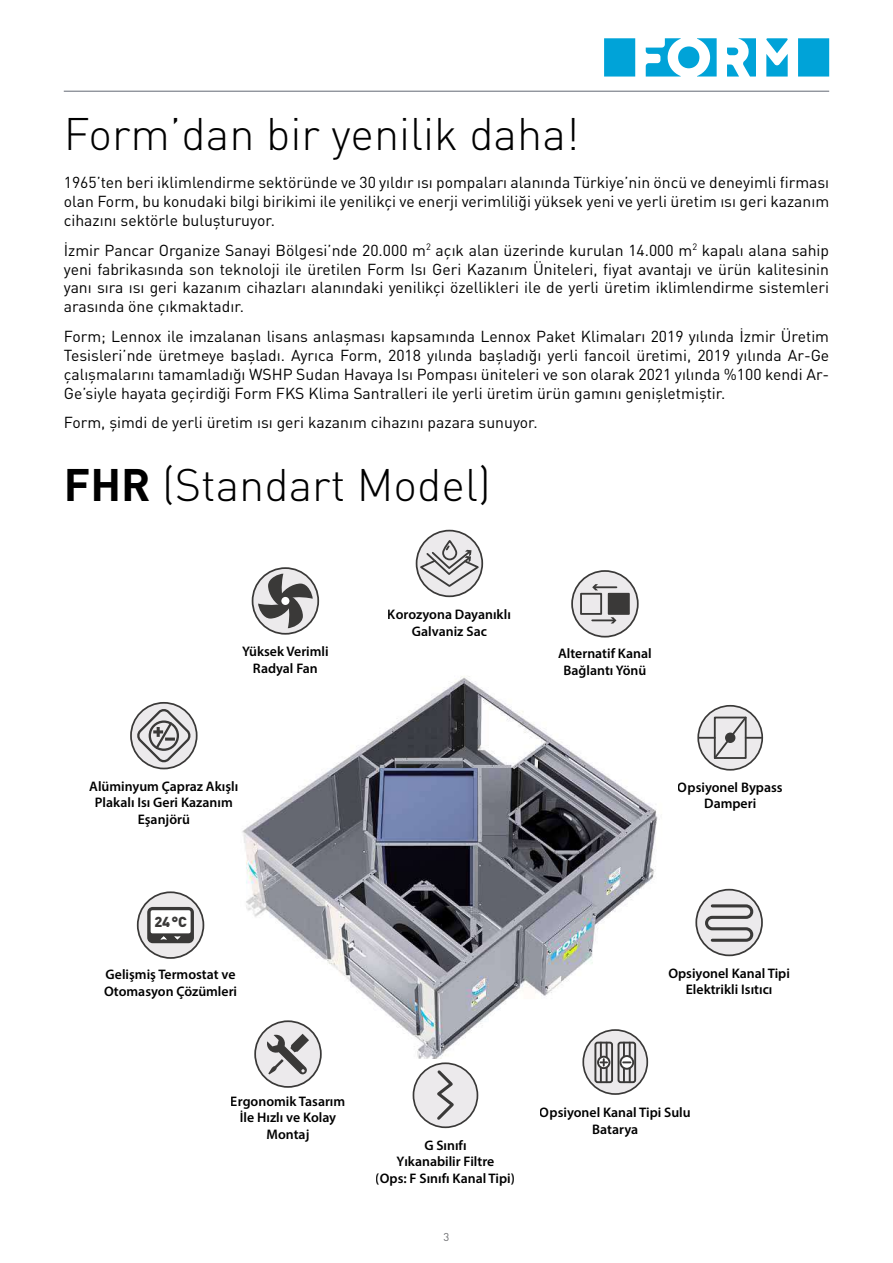
<style>
.page{position:relative;width:893px;height:1263px;background:#fff}
.page>*{position:absolute;margin:0;border:0;box-sizing:border-box;transform-origin:0 0}
.t1{font:300 45px "DIN Pro";color:#000}
.t2{font:15.75px/18.9px "DIN Pro";color:#000;text-align:justify}
.t3{font:900 14.25px "DIN Pro";color:#3a3938}
.t4{font:600 13.8px/16.6px "Myriad Pro";color:#000;text-align:center}
.t5{font:11.25px "DIN Pro";color:#6d6e71}
.s1{font-weight:700}
</style>
<div class="page">
<hr style="left:64px;top:91px;width:765px;height:1px;background:#747983">
<svg style="left:604px;top:38px;width:225px;height:39px"></svg>
<img style="left:242px;top:676px;width:416px;height:382px">
<svg style="left:254px;top:1020px;width:68px;height:68px"></svg>
<div style="left:256px;top:1022px;width:64px;height:64px;background:#eceaec;border-radius:50%"></div>
<svg style="left:267px;top:1034px;width:42px;height:40px"></svg>
<svg style="left:695px;top:889px;width:68px;height:67px"></svg>
<div style="left:697px;top:890px;width:64px;height:64px;background:#eceaec;border-radius:50%"></div>
<svg style="left:703px;top:903px;width:52px;height:40px"></svg>
<svg style="left:252px;top:567px;width:67px;height:68px"></svg>
<div style="left:253px;top:569px;width:64px;height:64px;background:#eceaec;border-radius:50%"></div>
<svg style="left:258px;top:574px;width:55px;height:54px"></svg>
<div style="left:281px;top:597px;width:8px;height:8px;background:#fff;border-radius:50%"></div>
<svg style="left:130px;top:702px;width:68px;height:67px"></svg>
<svg style="left:132px;top:704px;width:64px;height:64px"></svg>
<svg style="left:134px;top:706px;width:59px;height:59px;background:#c3c1c3"></svg>
<svg style="left:165px;top:737px;width:10px;height:4px"></svg>
<svg style="left:413px;top:1062px;width:65px;height:66px"></svg>
<div style="left:414px;top:1064px;width:63px;height:62px;background:#eceaec;border-radius:50%"></div>
<svg style="left:437px;top:1070px;width:17px;height:50px"></svg>
<svg style="left:571px;top:570px;width:68px;height:67px"></svg>
<div style="left:573px;top:572px;width:64px;height:64px;background:#eceaec;border-radius:50%"></div>
<div style="left:580px;top:593px;width:22px;height:22px;border:2px solid #3a3938"></div>
<div style="left:609px;top:594px;width:20px;height:20px;background:#3a3938"></div>
<div style="left:608px;top:593px;width:22px;height:22px;border:2px solid #3a3938"></div>
<hr style="left:592px;top:619px;width:22px;height:2px;background:#3a3938">
<svg style="left:611px;top:617px;width:5px;height:6px"></svg>
<hr style="left:594px;top:586px;width:22px;height:2px;background:#3a3938">
<svg style="left:592px;top:584px;width:6px;height:6px"></svg>
<svg style="left:697px;top:705px;width:66px;height:66px"></svg>
<div style="left:699px;top:707px;width:62px;height:62px;background:#eceaec;border-radius:50%"></div>
<svg style="left:699px;top:715px;width:62px;height:45px"></svg>
<div style="left:726px;top:733px;width:8px;height:9px;background:#3a3938;border-radius:50%"></div>
<div style="left:725px;top:732px;width:10px;height:11px;border:2px solid #3a3938;border-radius:50%"></div>
<svg style="left:137px;top:891px;width:67px;height:68px"></svg>
<div style="left:139px;top:893px;width:64px;height:64px;background:#eceaeb;border-radius:50%"></div>
<svg style="left:147px;top:907px;width:47px;height:36px;background:#ababaa"></svg>
<svg style="left:416px;top:530px;width:67px;height:67px"></svg>
<div style="left:417px;top:531px;width:64px;height:64px;background:#eceaec;border-radius:50%"></div>
<div style="left:442px;top:540px;width:15px;height:20px;border:2px solid #3a3938;border-radius:7px"></div>
<svg style="left:417px;top:544px;width:65px;height:44px"></svg>
<svg style="left:582px;top:1029px;width:66px;height:66px"></svg>
<div style="left:584px;top:1031px;width:62px;height:62px;background:#eceaec;border-radius:50%"></div>
<div style="left:594px;top:1042px;width:19px;height:41px;border:2px solid #3a3938;border-radius:2px"></div>
<div style="left:617px;top:1042px;width:19px;height:41px;border:2px solid #3a3938;border-radius:2px"></div>
<hr style="left:600px;top:1042px;width:2px;height:40px;background:#3a3938">
<hr style="left:606px;top:1042px;width:2px;height:40px;background:#3a3938">
<hr style="left:623px;top:1042px;width:2px;height:40px;background:#3a3938">
<hr style="left:629px;top:1042px;width:2px;height:40px;background:#3a3938">
<div style="left:597px;top:1056px;width:13px;height:13px;border:2px solid #3a3938;border-radius:50%"></div>
<svg style="left:620px;top:1056px;width:13px;height:13px"></svg>
<div style="left:619px;top:1055px;width:15px;height:15px;border:2px solid #3a3938;border-radius:50%"></div>
<svg style="left:600px;top:1059px;width:7px;height:7px"></svg>
<svg style="left:623px;top:1061px;width:7px;height:2px"></svg>
<h1 class="t1" style="left:64px;top:99px;width:517px">Form’dan bir yenilik daha!</h1>
<p class="t2" style="left:64px;top:172px;width:767px">1965’ten beri iklimlendirme sektöründe ve 30 yıldır ısı pompaları alanında Türkiye’nin öncü ve deneyimli firması olan Form, bu konudaki bilgi birikimi ile yenilikçi ve enerji verimliliği yüksek yeni ve yerli üretim ısı geri kazanım cihazını sektörle buluşturuyor.</p>
<p class="t2" style="left:64px;top:239px;width:767px">İzmir Pancar Organize Sanayi Bölgesi’nde 20.000 m<sup>2</sup> açık alan üzerinde kurulan 14.000 m<sup>2</sup> kapalı alana sahip yeni fabrikasında son teknoloji ile üretilen Form Isı Geri Kazanım Üniteleri, fiyat avantajı ve ürün kalitesinin yanı sıra ısı geri kazanım cihazları alanındaki yenilikçi özellikleri ile de yerli üretim iklimlendirme sistemleri arasında öne çıkmaktadır.</p>
<p class="t2" style="left:64px;top:325px;width:767px">Form; Lennox ile imzalanan lisans anlaşması kapsamında Lennox Paket Klimaları 2019 yılında İzmir Üretim Tesisleri’nde üretmeye başladı. Ayrıca Form, 2018 yılında başladığı yerli fancoil üretimi, 2019 yılında Ar-Ge çalışmalarını tamamladığı WSHP Sudan Havaya Isı Pompası üniteleri ve son olarak 2021 yılında %100 kendi Ar-Ge’siyle hayata geçirdiği Form FKS Klima Santralleri ile yerli üretim ürün gamını genişletmiştir.</p>
<p class="t2" style="left:64px;top:411px;width:476px">Form, şimdi de yerli üretim ısı geri kazanım cihazını pazara sunuyor.</p>
<h1 class="t1" style="left:64px;top:450px;width:429px"><span class="s1">FHR</span> (Standart Model)</h1>
<p class="t4" style="left:242px;top:643px;width:88px">Yüksek Verimli<br>Radyal Fan</p>
<p class="t4" style="left:388px;top:606px;width:125px">Korozyona Dayanıklı<br>Galvaniz Sac</p>
<p class="t4" style="left:558px;top:645px;width:95px">Alternatif Kanal<br>Bağlantı Yönü</p>
<p class="t4" style="left:89px;top:777px;width:151px">Alüminyum Çapraz Akışlı<br>Plakalı Isı Geri Kazanım<br>Eşanjörü</p>
<p class="t3" style="left:154px;top:910px;width:34px">24°C</p>
<p class="t4" style="left:104px;top:966px;width:135px;text-align:left">Gelişmiş Termostat ve<br>Otomasyon Çözümleri</p>
<p class="t4" style="left:678px;top:778px;width:106px">Opsiyonel Bypass<br>Damperi</p>
<p class="t4" style="left:668px;top:964px;width:123px">Opsiyonel Kanal Tipi<br>Elektrikli Isıtıcı</p>
<p class="t4" style="left:231px;top:1092px;width:116px">Ergonomik Tasarım<br>İle Hızlı ve Kolay<br>Montaj</p>
<p class="t4" style="left:376px;top:1136px;width:141px">G Sınıfı<br>Yıkanabilir Filtre<br>(Ops: F Sınıfı Kanal Tipi)</p>
<p class="t5" style="left:444px;top:1228px;width:7px">3</p>
<p class="t4" style="left:540px;top:1104px;width:152px">Opsiyonel Kanal Tipi Sulu<br>Batarya</p>
</div>
